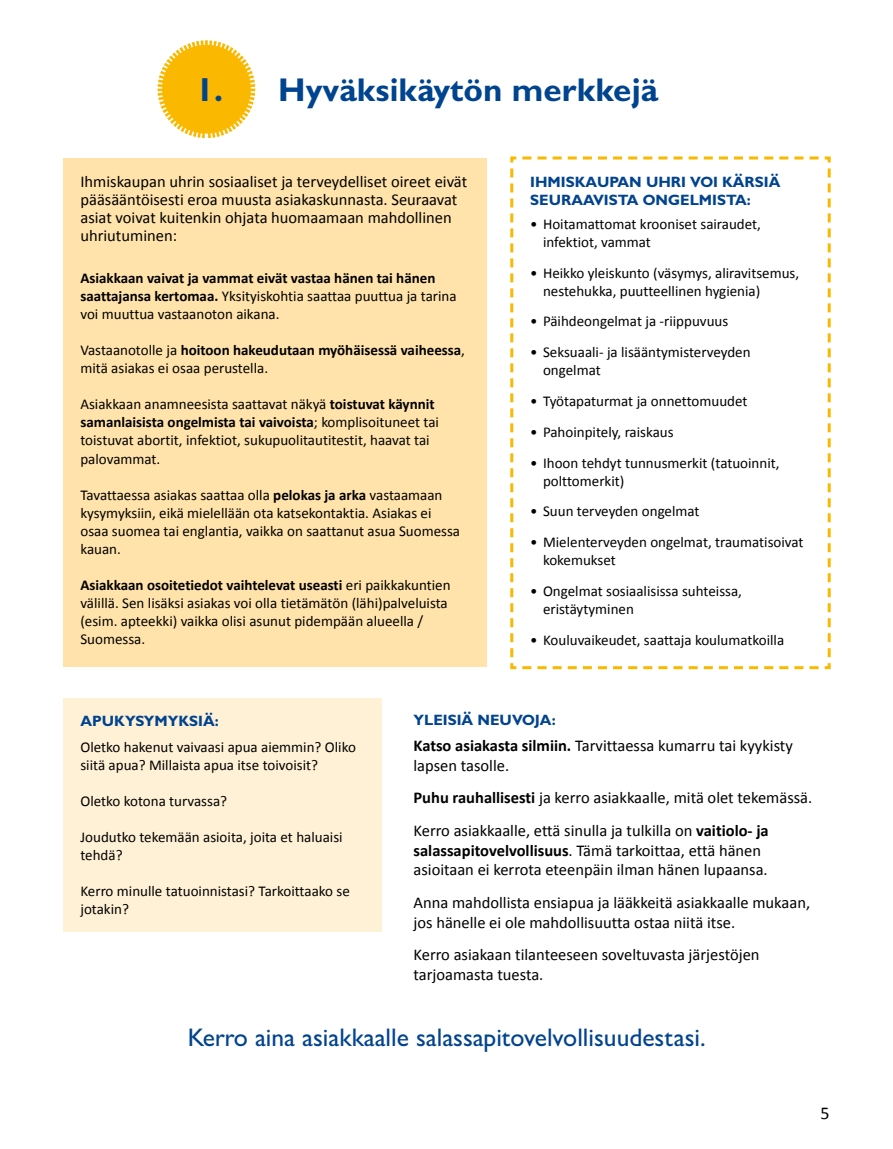
<style>
.page{position:relative;width:893px;height:1149px;background:#fff}
.page>*{position:absolute;margin:0;border:0;box-sizing:border-box;transform-origin:0 0}
.t1{font:700 33px "Gill Sans MT Std";color:#00438f}
.nosto{font:500 25.5px "Gill Sans MT Std";color:#00438f}
.t2{font:18px "Calibri";color:#000}
.leipis_big_11__no_gr{font:16.5px/19.8px "Calibri";color:#000}
.leipis{font:16.5px/18px "Calibri";color:#000}
.leipis-2{font:15px/18px "Calibri";color:#000}
.bullet_list{font:15px/18px "Calibri";color:#000}
.leipis-3{font:700 15px/18px "Calibri";color:#000}
.H3_väliotsikko{font:700 15px/18px "Gill Sans MT Std";color:#00438f}
.s1{font-weight:400}
.s2{font-weight:700}
</style>
<div class="page">
<svg style="left:157px;top:40px;width:99px;height:99px"></svg>
<div style="left:63px;top:158px;width:424px;height:508px;background:#ffe3ab"></div>
<svg style="left:510px;top:156px;width:321px;height:514px"></svg>
<div style="left:63px;top:698px;width:319px;height:233px;background:#fff1d6"></div>
<h2 class="t1" style="left:196px;top:69px;width:464px">1. Hyväksikäytön merkkejä</h2>
<p class="leipis" style="left:80px;top:172px;width:388px">Ihmiskaupan uhrin sosiaaliset ja terveydelliset oireet eivät pääsääntöisesti eroa muusta asiakaskunnasta. Seuraavat asiat voivat kuitenkin ohjata huomaamaan mahdollinen uhriutuminen:</p>
<p class="leipis-3" style="left:80px;top:268px;width:378px">Asiakkaan vaivat ja vammat eivät vastaa hänen tai hänen saattajansa kertomaa. <span class="s1">Yksityiskohtia saattaa puuttua ja tarina voi muuttua vastaanoton aikana.</span></p>
<p class="leipis-2" style="left:80px;top:340px;width:386px">Vastaanotolle ja <span class="s2">hoitoon hakeudutaan myöhäisessä vaiheessa</span>, mitä asiakas ei osaa perustella.</p>
<p class="leipis-2" style="left:80px;top:394px;width:360px">Asiakkaan anamneesista saattavat näkyä <span class="s2">toistuvat käynnit samanlaisista ongelmista tai vaivoista</span>; komplisoituneet tai toistuvat abortit, infektiot, sukupuolitautitestit, haavat tai palovammat.</p>
<p class="leipis-2" style="left:80px;top:484px;width:381px">Tavattaessa asiakas saattaa olla <span class="s2">pelokas ja arka</span> vastaamaan kysymyksiin, eikä mielellään ota katsekontaktia. Asiakas ei osaa suomea tai englantia, vaikka on saattanut asua Suomessa kauan.</p>
<p class="leipis-2" style="left:80px;top:574px;width:372px"><span class="s2">Asiakkaan osoitetiedot vaihtelevat useasti</span> eri paikkakuntien välillä. Sen lisäksi asiakas voi olla tietämätön (lähi)palveluista (esim. apteekki) vaikka olisi asunut pidempään alueella / Suomessa.</p>
<p class="H3_väliotsikko" style="left:530px;top:172px;width:252px">IHMISKAUPAN UHRI VOI KÄRSIÄ<br>SEURAAVISTA ONGELMISTA:</p>
<p class="bullet_list" style="left:543px;top:214px;width:219px;text-indent:-13px">• Hoitamattomat krooniset sairaudet, infektiot, vammat</p>
<p class="bullet_list" style="left:543px;top:263px;width:258px;text-indent:-13px">• Heikko yleiskunto (väsymys, aliravitsemus, nestehukka, puutteellinen hygienia)</p>
<p class="bullet_list" style="left:530px;top:311px;width:199px">• Päihdeongelmat ja -riippuvuus</p>
<p class="bullet_list" style="left:543px;top:342px;width:209px;text-indent:-13px">• Seksuaali- ja lisääntymisterveyden ongelmat</p>
<p class="bullet_list" style="left:530px;top:391px;width:219px">• Työtapaturmat ja onnettomuudet</p>
<p class="bullet_list" style="left:530px;top:422px;width:145px">• Pahoinpitely, raiskaus</p>
<p class="bullet_list" style="left:543px;top:452px;width:238px;text-indent:-13px">• Ihoon tehdyt tunnusmerkit (tatuoinnit, polttomerkit)</p>
<p class="bullet_list" style="left:530px;top:501px;width:171px">• Suun terveyden ongelmat</p>
<p class="bullet_list" style="left:543px;top:532px;width:262px;text-indent:-13px">• Mielenterveyden ongelmat, traumatisoivat kokemukset</p>
<p class="bullet_list" style="left:543px;top:581px;width:200px;text-indent:-13px">• Ongelmat sosiaalisissa suhteissa, eristäytyminen</p>
<p class="bullet_list" style="left:530px;top:629px;width:255px">• Kouluvaikeudet, saattaja koulumatkoilla</p>
<p class="H3_väliotsikko" style="left:80px;top:711px;width:140px">APUKYSYMYKSIÄ:</p>
<p class="leipis-2" style="left:80px;top:736px;width:277px">Oletko hakenut vaivaasi apua aiemmin? Oliko siitä apua? Millaista apua itse toivoisit?</p>
<p class="leipis-2" style="left:80px;top:790px;width:148px">Oletko kotona turvassa?</p>
<p class="leipis-2" style="left:80px;top:826px;width:264px">Joudutko tekemään asioita, joita et haluaisi tehdä?</p>
<p class="leipis-2" style="left:80px;top:880px;width:271px">Kerro minulle tatuoinnistasi? Tarkoittaako se jotakin?</p>
<p class="H3_väliotsikko" style="left:414px;top:710px;width:144px">YLEISIÄ NEUVOJA:</p>
<p class="leipis_big_11__no_gr" style="left:414px;top:734px;width:381px"><span class="s2">Katso asiakasta silmiin.</span> Tarvittaessa kumarru tai kyykisty lapsen tasolle.</p>
<p class="leipis_big_11__no_gr" style="left:414px;top:786px;width:400px"><span class="s2">Puhu rauhallisesti</span> ja kerro asiakkaalle, mitä olet tekemässä.</p>
<p class="leipis_big_11__no_gr" style="left:414px;top:819px;width:357px">Kerro asiakkaalle, että sinulla ja tulkilla on <span class="s2">vaitiolo- ja salassapitovelvollisuus</span>. Tämä tarkoittaa, että hänen asioitaan ei kerrota eteenpäin ilman hänen lupaansa.</p>
<p class="leipis_big_11__no_gr" style="left:414px;top:891px;width:398px">Anna mahdollista ensiapua ja lääkkeitä asiakkaalle mukaan, jos hänelle ei ole mahdollisuutta ostaa niitä itse.</p>
<p class="leipis_big_11__no_gr" style="left:414px;top:943px;width:348px">Kerro asiakaan tilanteeseen soveltuvasta järjestöjen tarjoamasta tuesta.</p>
<p class="nosto" style="left:188px;top:1022px;width:519px">Kerro aina asiakkaalle salassapitovelvollisuudestasi.</p>
<p class="t2" style="left:820px;top:1101px;width:11px">5</p>
</div>
